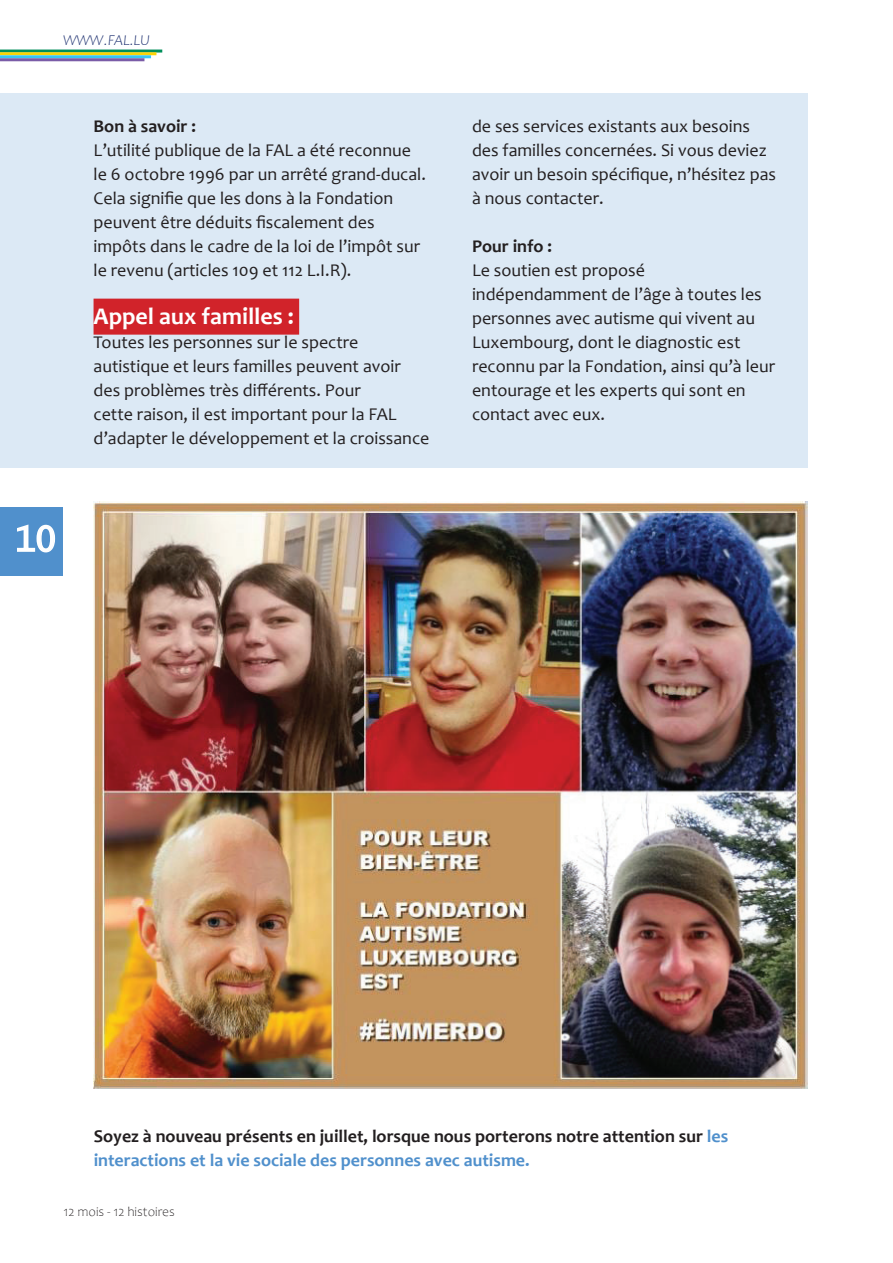
<style>
.page{position:relative;width:893px;height:1263px;background:#fff}
.page>*{position:absolute;margin:0;border:0;box-sizing:border-box;transform-origin:0 0}
.t1{font:34.5px "Lucida Console";color:#fff}
.t2{font:700 24px "Candara";color:#fff}
.t3{font:18px/24px "Candara";color:#231f20}
.t4{font:700 18px/24px "Candara";color:#231f20}
.t5{font:italic 300 15px "Candara";color:#172a6c}
.t6{font:300 13.5px "Candara";color:#231f20}
.s1{color:#5090cc}
</style>
<div class="page">
<div style="left:0;top:94px;width:808px;height:374px;background:#dce9f5"></div>
<div style="left:0;top:507px;width:63px;height:69px;background:#5090cc"></div>
<svg style="left:17px;top:524px;width:39px;height:29px"></svg>
<hr style="left:0;top:50px;width:162px;height:3px;background:#008f5b">
<hr style="left:0;top:52px;width:156px;height:3px;background:#fcd406">
<hr style="left:0;top:55px;width:151px;height:3px;background:#38c6f4">
<hr style="left:0;top:58px;width:144px;height:3px;background:#7a5ca7">
<div style="left:94px;top:299px;width:205px;height:36px;background:#d1232a"></div>
<img style="left:94px;top:502px;width:714px;height:586px">
<p class="t5" style="left:63px;top:32px;width:88px">WWW.FAL.LU</p>
<p class="t4" style="left:94px;top:114px;width:104px">Bon à savoir :</p>
<p class="t3" style="left:94px;top:138px;width:334px">L’utilité publique de la FAL a été reconnue le 6 octobre 1996 par un arrêté grand-ducal.<br>Cela signifie que les dons à la Fondation peuvent être déduits fiscalement des impôts dans le cadre de la loi de l’impôt sur le revenu (articles 109 et 112 L.I.R).</p>
<h2 class="t2" style="left:94px;top:301px;width:202px">Appel aux familles :</h2>
<p class="t3" style="left:94px;top:330px;width:337px">Toutes les personnes sur le spectre autistique et leurs familles peuvent avoir des problèmes très différents. Pour<br>cette raison, il est important pour la FAL d’adapter le développement et la croissance</p>
<h1 class="t1" style="left:15px;top:524px;width:43px">10</h1>
<p class="t3" style="left:472px;top:114px;width:306px">de ses services existants aux besoins des familles concernées. Si vous deviez avoir un besoin spécifique, n’hésitez pas à nous contacter.</p>
<p class="t4" style="left:472px;top:234px;width:82px">Pour info :</p>
<p class="t3" style="left:472px;top:258px;width:305px">Le soutien est proposé indépendamment de l’âge à toutes les personnes avec autisme qui vivent au<br>Luxembourg, dont le diagnostic est reconnu par la Fondation, ainsi qu’à leur entourage et les experts qui sont en contact avec eux.</p>
<p class="t4" style="left:94px;top:1124px;width:636px">Soyez à nouveau présents en juillet, lorsque nous porterons notre attention sur <span class="s1">les interactions et la vie sociale des personnes avec autisme.</span></p>
<p class="t6" style="left:64px;top:1204px;width:113px">12 mois - 12 histoires</p>
</div>
